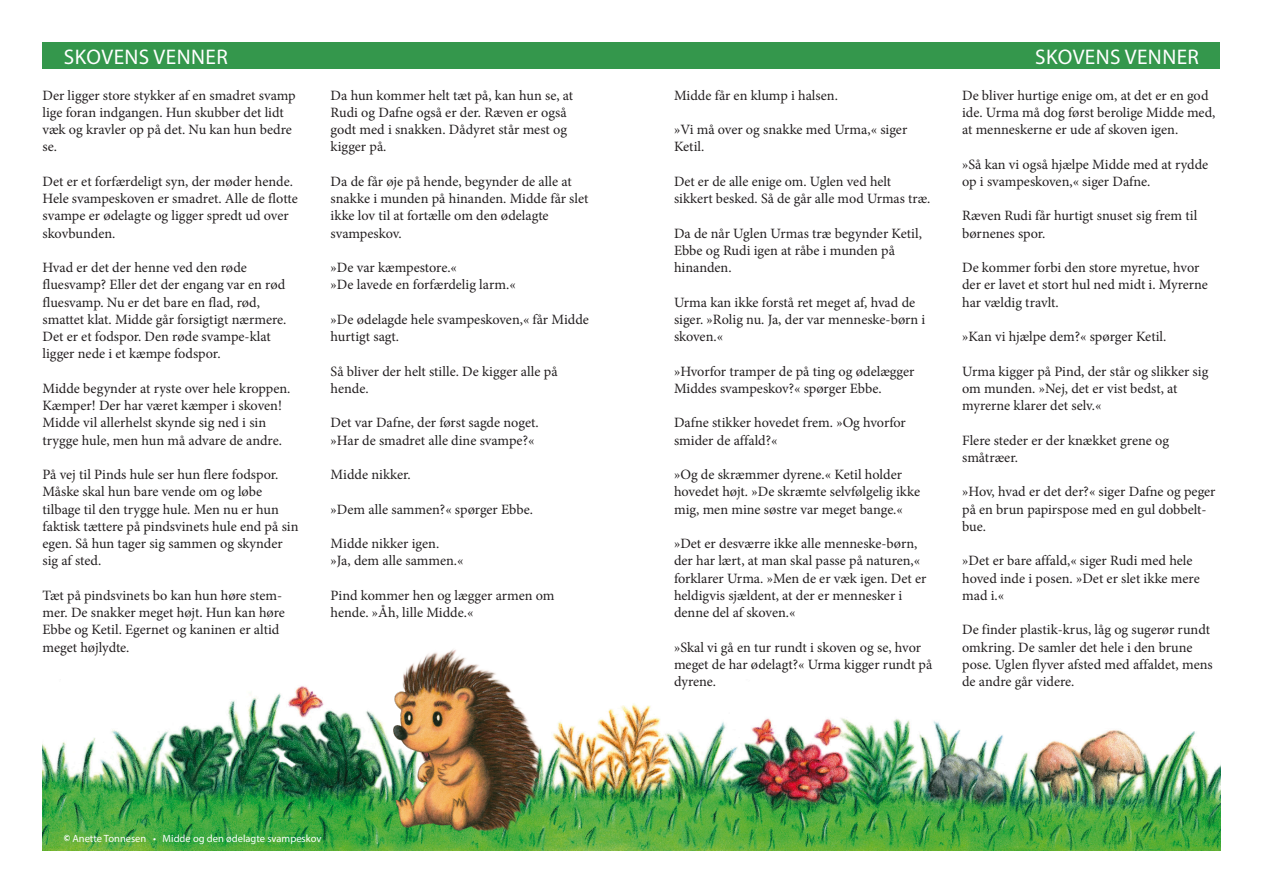
<style>
.page{position:relative;width:1263px;height:893px;background:#fff}
.page>*{position:absolute;margin:0;border:0;box-sizing:border-box;transform-origin:0 0}
.serie-rubrik{font:21.15px "Myriad Pro";letter-spacing:.02em;color:#fff}
.brødtekst{font:14.25px/17.2px "Minion Pro";color:#231f20}
.serie-rubrik-2{font:10.5px "Myriad Pro";color:#fff}
.s1{font-family:"Berlin Sans FB"}
</style>
<div class="page">
<img style="left:43px;top:686px;width:1177px;height:165px">
<img style="left:364px;top:649px;width:194px;height:197px">
<div style="left:43px;top:43px;width:1177px;height:26px;background:#34974c"></div>
<p class="serie-rubrik" style="left:64px;top:44px;width:165px">SKOVENS VENNER</p>
<p class="serie-rubrik" style="left:1035px;top:44px;width:165px">SKOVENS VENNER</p>
<p class="brødtekst" style="left:43px;top:87px;width:255px">Der ligger store stykker af en smadret svamp lige foran indgangen. Hun skubber det lidt væk og kravler op på det. Nu kan hun bedre se.</p>
<p class="brødtekst" style="left:43px;top:173px;width:257px">Det er et forfærdeligt syn, der møder hende.<br>Hele svampeskoven er smadret. Alle de flotte svampe er ødelagte og ligger spredt ud over skovbunden.</p>
<p class="brødtekst" style="left:43px;top:259px;width:245px">Hvad er det der henne ved den røde fluesvamp? Eller det der engang var en rød fluesvamp. Nu er det bare en flad, rød, smattet klat. Midde går forsigtigt nærmere.<br>Det er et fodspor. Den røde svampe-klat ligger nede i et kæmpe fodspor.</p>
<p class="brødtekst" style="left:43px;top:380px;width:250px">Midde begynder at ryste over hele kroppen.<br>Kæmper! Der har været kæmper i skoven!<br>Midde vil allerhelst skynde sig ned i sin trygge hule, men hun må advare de andre.</p>
<p class="brødtekst" style="left:43px;top:466px;width:257px">På vej til Pinds hule ser hun flere fodspor.<br>Måske skal hun bare vende om og løbe tilbage til den trygge hule. Men nu er hun faktisk tættere på pindsvinets hule end på sin egen. Så hun tager sig sammen og skynder sig af sted.</p>
<p class="brødtekst" style="left:43px;top:587px;width:244px">Tæt på pindsvinets bo kan hun høre stem&shy;mer. De snakker meget højt. Hun kan høre Ebbe og Ketil. Egernet og kaninen er altid meget højlydte.</p>
<p class="brødtekst" style="left:331px;top:87px;width:244px">Da hun kommer helt tæt på, kan hun se, at<br>Rudi og Dafne også er der. Ræven er også godt med i snakken. Dådyret står mest og kigger på.</p>
<p class="brødtekst" style="left:331px;top:173px;width:259px">Da de får øje på hende, begynder de alle at snakke i munden på hinanden. Midde får slet ikke lov til at fortælle om den ødelagte svampeskov.</p>
<p class="brødtekst" style="left:331px;top:259px;width:128px">»De var kæmpestore.«</p>
<p class="brødtekst" style="left:331px;top:276px;width:187px">»De lavede en forfærdelig larm.«</p>
<p class="brødtekst" style="left:331px;top:311px;width:260px">»De ødelagde hele svampeskoven,« får Midde hurtigt sagt.</p>
<p class="brødtekst" style="left:331px;top:363px;width:229px">Så bliver der helt stille. De kigger alle på hende.</p>
<p class="brødtekst" style="left:331px;top:414px;width:210px">Det var Dafne, der først sagde noget.</p>
<p class="brødtekst" style="left:331px;top:432px;width:205px">»Har de smadret alle dine svampe?«</p>
<p class="brødtekst" style="left:331px;top:466px;width:82px">Midde nikker.</p>
<p class="brødtekst" style="left:331px;top:501px;width:204px">»Dem alle sammen?« spørger Ebbe.</p>
<p class="brødtekst" style="left:331px;top:535px;width:110px">Midde nikker igen.</p>
<p class="brødtekst" style="left:331px;top:552px;width:134px">»Ja, dem alle sammen.«</p>
<p class="brødtekst" style="left:331px;top:587px;width:225px">Pind kommer hen og lægger armen om hende. »Åh, lille Midde.«</p>
<p class="serie-rubrik-2" style="left:64px;top:832px;width:259px"><span class="s1">©</span> Anette Tonnesen • Midde og den ødelagte svampeskov</p>
<p class="brødtekst" style="left:674px;top:87px;width:165px">Midde får en klump i halsen.</p>
<p class="brødtekst" style="left:674px;top:121px;width:235px">»Vi må over og snakke med Urma,« siger<br>Ketil.</p>
<p class="brødtekst" style="left:674px;top:173px;width:258px">Det er de alle enige om. Uglen ved helt sikkert besked. Så de går alle mod Urmas træ.</p>
<p class="brødtekst" style="left:674px;top:225px;width:249px">Da de når Uglen Urmas træ begynder Ketil,<br>Ebbe og Rudi igen at råbe i munden på hinanden.</p>
<p class="brødtekst" style="left:674px;top:294px;width:253px">Urma kan ikke forstå ret meget af, hvad de siger. »Rolig nu. Ja, der var menneske-børn i skoven.«</p>
<p class="brødtekst" style="left:674px;top:363px;width:242px">»Hvorfor tramper de på ting og ødelægger<br>Middes svampeskov?« spørger Ebbe.</p>
<p class="brødtekst" style="left:674px;top:414px;width:233px">Dafne stikker hovedet frem. »Og hvorfor smider de affald?«</p>
<p class="brødtekst" style="left:674px;top:466px;width:248px">»Og de skræmmer dyrene.« Ketil holder hovedet højt. »De skræmte selvfølgelig ikke mig, men mine søstre var meget bange.«</p>
<p class="brødtekst" style="left:674px;top:535px;width:254px">»Det er desværre ikke alle menneske-børn, der har lært, at man skal passe på naturen,« forklarer Urma. »Men de er væk igen. Det er heldigvis sjældent, at der er mennesker i denne del af skoven.«</p>
<p class="brødtekst" style="left:674px;top:639px;width:260px">»Skal vi gå en tur rundt i skoven og se, hvor meget de har ødelagt?« Urma kigger rundt på dyrene.</p>
<p class="brødtekst" style="left:962px;top:87px;width:255px">De bliver hurtige enige om, at det er en god ide. Urma må dog først berolige Midde med, at menneskerne er ude af skoven igen.</p>
<p class="brødtekst" style="left:962px;top:156px;width:248px">»Så kan vi også hjælpe Midde med at rydde op i svampeskoven,« siger Dafne.</p>
<p class="brødtekst" style="left:962px;top:207px;width:237px">Ræven Rudi får hurtigt snuset sig frem til børnenes spor.</p>
<p class="brødtekst" style="left:962px;top:259px;width:247px">De kommer forbi den store myretue, hvor der er lavet et stort hul ned midt i. Myrerne har vældig travlt.</p>
<p class="brødtekst" style="left:962px;top:328px;width:206px">»Kan vi hjælpe dem?« spørger Ketil.</p>
<p class="brødtekst" style="left:962px;top:363px;width:248px">Urma kigger på Pind, der står og slikker sig om munden. »Nej, det er vist bedst, at myrerne klarer det selv.«</p>
<p class="brødtekst" style="left:962px;top:432px;width:208px">Flere steder er der knækket grene og småtræer.</p>
<p class="brødtekst" style="left:962px;top:483px;width:255px">»Hov, hvad er det der?« siger Dafne og peger på en brun papirspose med en gul dobbelt&shy;bue.</p>
<p class="brødtekst" style="left:962px;top:552px;width:239px">»Det er bare affald,« siger Rudi med hele hoved inde i posen. »Det er slet ikke mere mad i.«</p>
<p class="brødtekst" style="left:962px;top:621px;width:252px">De finder plastik-krus, låg og sugerør rundt omkring. De samler det hele i den brune pose. Uglen flyver afsted med affaldet, mens de andre går videre.</p>
</div>
